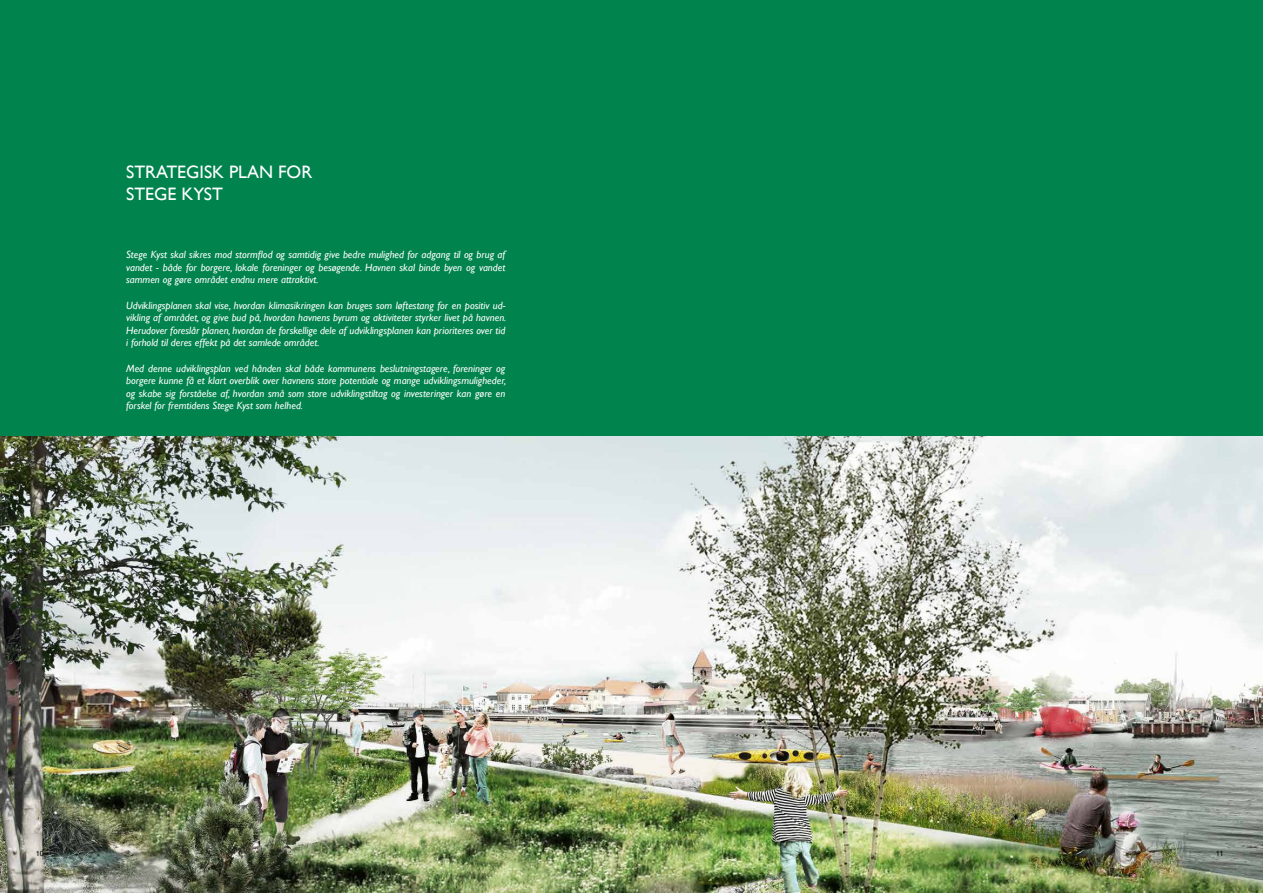
<style>
.page{position:relative;width:1263px;height:893px;background:#fff}
.page>*{position:absolute;margin:0;border:0;box-sizing:border-box;transform-origin:0 0}
.t1{font:18px/21.6px "Gill Sans";color:#fff}
.t2{font:italic 10.5px/12.6px "Gill Sans";color:#fff;text-align:justify}
.t3{font:7.5px "Helvetica";color:#000}
</style>
<div class="page">
<div style="left:0;top:0;width:1263px;height:774px;background:#00834d"></div>
<img style="left:0;top:436px;width:1263px;height:457px">
<h1 class="t1" style="left:126px;top:162px;width:188px">STRATEGISK PLAN FOR<br>STEGE KYST</h1>
<p class="t2" style="left:126px;top:248px;width:381px">Stege Kyst skal sikres mod stormflod og samtidig give bedre mulighed for adgang til og brug af vandet - både for borgere, lokale foreninger og besøgende. Havnen skal binde byen og vandet sammen og gøre området endnu mere attraktivt.</p>
<p class="t2" style="left:126px;top:299px;width:382px">Udviklingsplanen skal vise, hvordan klimasikringen kan bruges som løftestang for en positiv ud&shy;vikling af området, og give bud på, hvordan havnens byrum og aktiviteter styrker livet på havnen.<br>Herudover foreslår planen, hvordan de forskellige dele af udviklingsplanen kan prioriteres over tid i forhold til deres effekt på det samlede området.</p>
<p class="t2" style="left:126px;top:362px;width:382px">Med denne udviklingsplan ved hånden skal både kommunens beslutningstagere, foreninger og borgere kunne få et klart overblik over havnens store potentiale og mange udviklingsmuligheder, og skabe sig forståelse af, hvordan små som store udviklingstiltag og investeringer kan gøre en forskel for fremtidens Stege Kyst som helhed.</p>
<p class="t3" style="left:36px;top:848px;width:10px">10</p>
<p class="t3" style="left:1216px;top:848px;width:9px">11</p>
</div>
